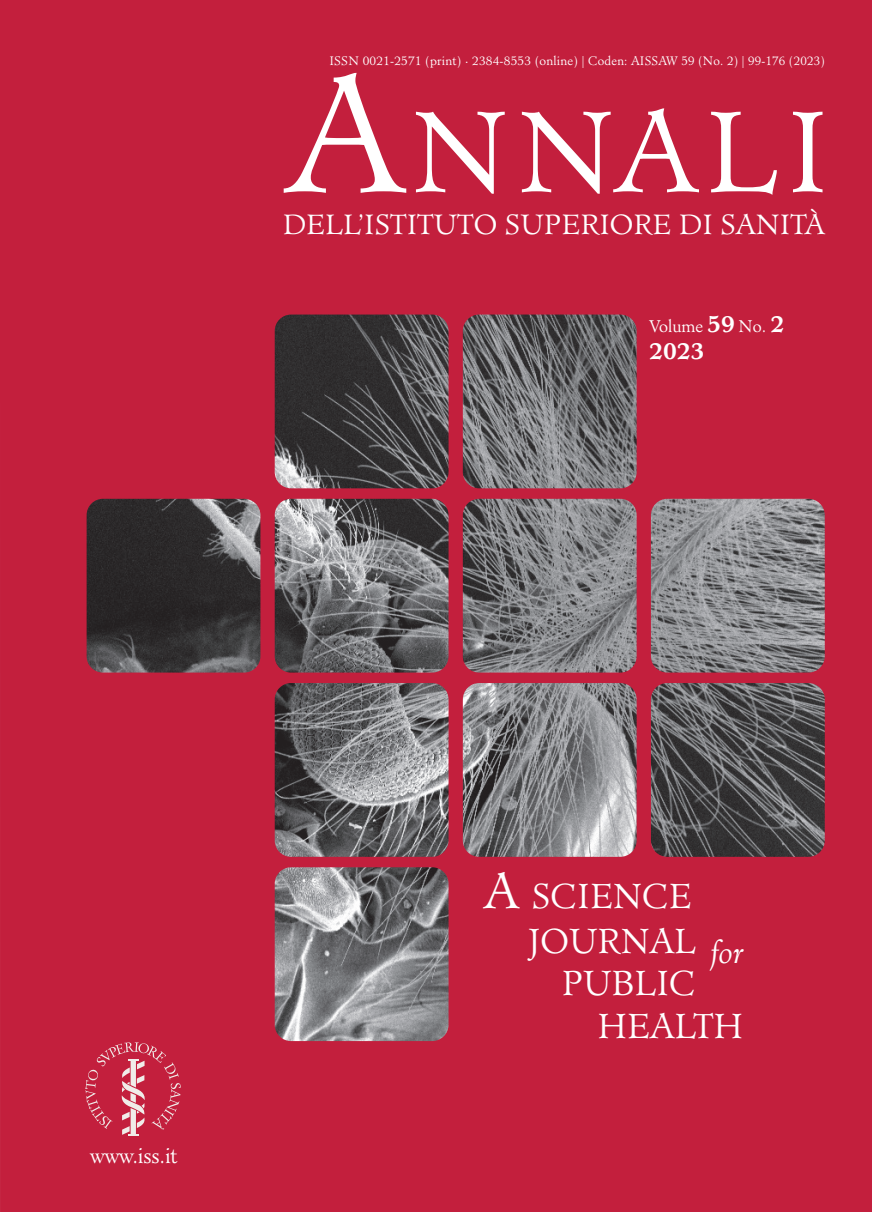
<style>
.page{position:relative;width:872px;height:1212px;background:#c31f3d}
.page>*{position:absolute;margin:0;border:0;box-sizing:border-box;transform-origin:0 0}
.t1{font:300 110.25px "Minister Std";color:#fff}
.t2{font:300 33.6px "Minister Std";color:#fff}
.t3{font:italic 300 30px "Minister Std";color:#fff}
.t4{font:300 27px "Minister Std";color:#fff}
.t5{font:700 22.5px "Minister Std";color:#fff}
.t6{font:300 21px "Minister Std";letter-spacing:-.01em;color:#fff}
.t7{font:300 16.5px "Minister Std";color:#fff}
.t8{font:300 12px "Minister Std";letter-spacing:.015em;color:#fff}
.s1{font-size:157.5px}
.s2{font-weight:700;font-size:22.5px}
.s3{font-size:48px}
</style>
<div class="page">
<svg style="left:85px;top:1042px;width:96px;height:94px"></svg>
<img style="left:87px;top:315px;width:737px;height:726px">
<p class="t8" style="left:329px;top:54px;width:497px">ISSN 0021-2571 (print) · 2384-8553 (online) | Coden: AISSAW 59 (No. 2) | 99-176 (2023)</p>
<h1 class="t1" style="left:287px;top:86px;width:544px"><span class="s1">A</span>NNALI</h1>
<h3 class="t4" style="left:283px;top:208px;width:544px">DELL’ISTITUTO SUPERIORE DI SANITÀ</h3>
<h3 class="t7" style="left:649px;top:316px;width:137px">Volume <span class="s2">59</span> No. <span class="s2">2</span></h3>
<h3 class="t5" style="left:649px;top:337px;width:57px">2023</h3>
<h3 class="t6" style="left:90px;top:1142px;width:89px">www.iss.it</h3>
<h2 class="t2" style="left:484px;top:876px;width:209px"><span class="s3">A</span> SCIENCE</h2>
<h2 class="t2" style="left:528px;top:920px;width:170px">JOURNAL</h2>
<h2 class="t2" style="left:562px;top:963px;width:136px">PUBLIC</h2>
<h2 class="t2" style="left:597px;top:1006px;width:147px">HEALTH</h2>
<h3 class="t3" style="left:711px;top:935px;width:33px">for</h3>
</div>
